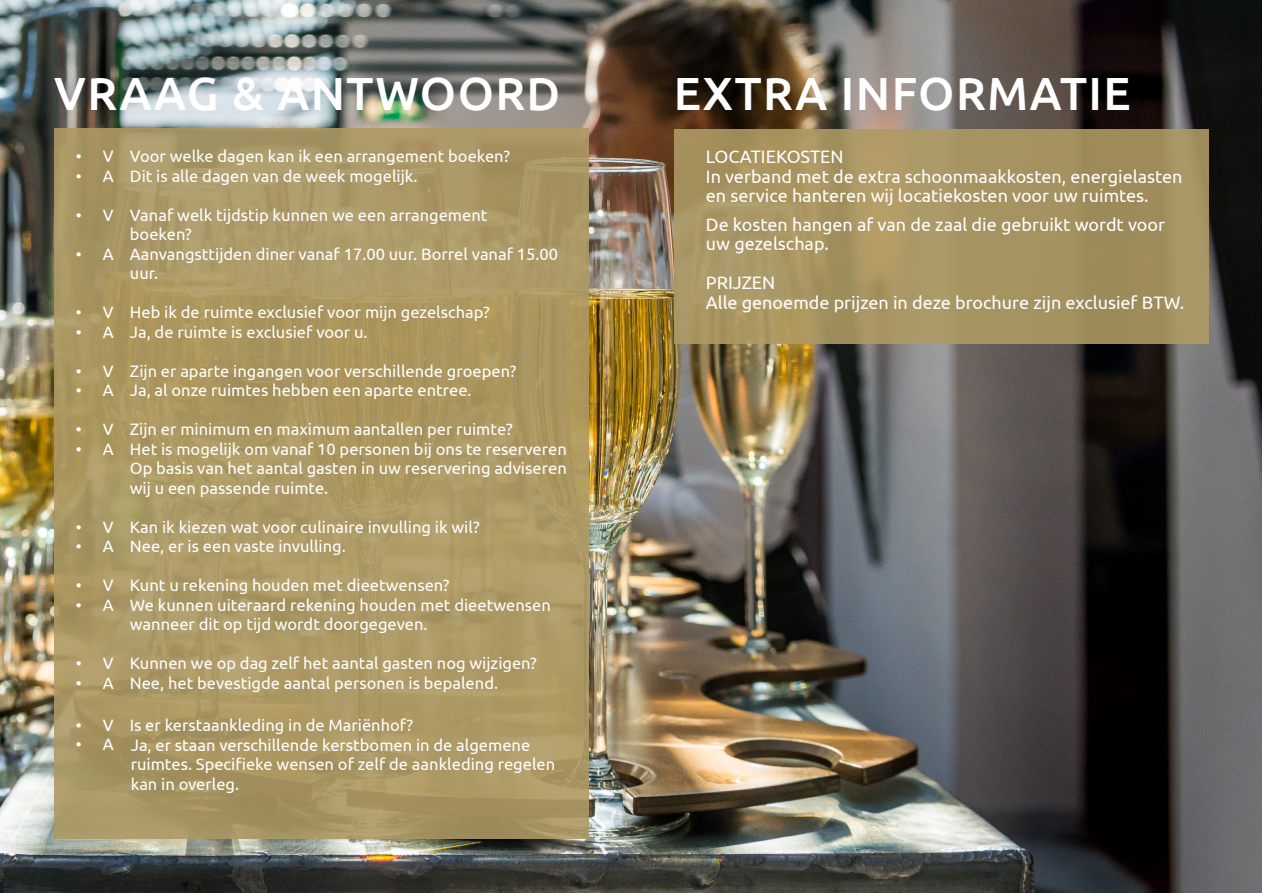
<style>
.page{position:relative;width:1263px;height:893px;background:#fff}
.page>*{position:absolute;margin:0;border:0;box-sizing:border-box;transform-origin:0 0}
.t1{font:500 46.5px "Ubuntu";letter-spacing:.03em;color:#fff}
.t2{font:18px/19.5px "Ubuntu";color:#fff}
.t3{font:16.5px/19.5px "Ubuntu";color:#fff}
</style>
<div class="page">
<img style="left:0;top:0;width:1262px;height:893px">
<div style="left:54px;top:129px;width:535px;height:710px;background:#ae9a64"></div>
<div style="left:674px;top:129px;width:534px;height:215px;background:#a79362"></div>
<h1 class="t1" style="left:54px;top:64px;width:508px">VRAAG &amp; ANTWOORD</h1>
<p class="t3" style="left:76px;top:146px;width:435px">• V Voor welke dagen kan ik een arrangement boeken?</p>
<p class="t3" style="left:76px;top:165px;width:343px">• A Dit is alle dagen van de week mogelijk.</p>
<p class="t3" style="left:130px;top:204px;width:359px;text-indent:-54px">• V Vanaf welk tijdstip kunnen we een arrangement boeken?</p>
<p class="t3" style="left:130px;top:243px;width:430px;text-indent:-54px">• A Aanvangsttijden diner vanaf 17.00 uur. Borrel vanaf 15.00 uur.</p>
<p class="t3" style="left:76px;top:302px;width:415px">• V Heb ik de ruimte exclusief voor mijn gezelschap?</p>
<p class="t3" style="left:76px;top:321px;width:293px">• A Ja, de ruimte is exclusief voor u.</p>
<p class="t3" style="left:76px;top:360px;width:442px">• V Zijn er aparte ingangen voor verschillende groepen?</p>
<p class="t3" style="left:76px;top:380px;width:397px">• A Ja, al onze ruimtes hebben een aparte entree.</p>
<p class="t3" style="left:76px;top:419px;width:438px">• V Zijn er minimum en maximum aantallen per ruimte?</p>
<p class="t3" style="left:130px;top:438px;width:439px;text-align:justify;text-indent:-54px">• A Het is mogelijk om vanaf 10 personen bij ons te reserveren Op basis van het aantal gasten in uw reservering adviseren wij u een passende ruimte.</p>
<p class="t3" style="left:76px;top:516px;width:405px">• V Kan ik kiezen wat voor culinaire invulling ik wil?</p>
<p class="t3" style="left:76px;top:536px;width:271px">• A Nee, er is een vaste invulling.</p>
<p class="t3" style="left:76px;top:575px;width:375px">• V Kunt u rekening houden met dieetwensen?</p>
<p class="t3" style="left:130px;top:594px;width:423px;text-indent:-54px">• A We kunnen uiteraard rekening houden met dieetwensen wanneer dit op tijd wordt doorgegeven.</p>
<p class="t3" style="left:76px;top:653px;width:463px">• V Kunnen we op dag zelf het aantal gasten nog wijzigen?</p>
<p class="t3" style="left:76px;top:672px;width:424px">• A Nee, het bevestigde aantal personen is bepalend.</p>
<p class="t3" style="left:76px;top:714px;width:339px">• V Is er kerstaankleding in de Mariënhof?</p>
<p class="t3" style="left:76px;top:734px;width:39px">• A</p>
<p class="t3" style="left:131px;top:734px;width:426px">Ja, er staan verschillende kerstbomen in de algemene ruimtes. Specifieke wensen of zelf de aankleding regelen kan in overleg.</p>
<h1 class="t1" style="left:674px;top:64px;width:458px">EXTRA INFORMATIE</h1>
<p class="t2" style="left:706px;top:146px;width:478px">LOCATIEKOSTEN<br>In verband met de extra schoonmaakkosten, energielasten en service hanteren wij locatiekosten voor uw ruimtes.</p>
<p class="t2" style="left:706px;top:214px;width:461px">De kosten hangen af van de zaal die gebruikt wordt voor uw gezelschap.</p>
<p class="t2" style="left:706px;top:272px;width:480px">PRIJZEN<br>Alle genoemde prijzen in deze brochure zijn exclusief BTW.</p>
</div>
